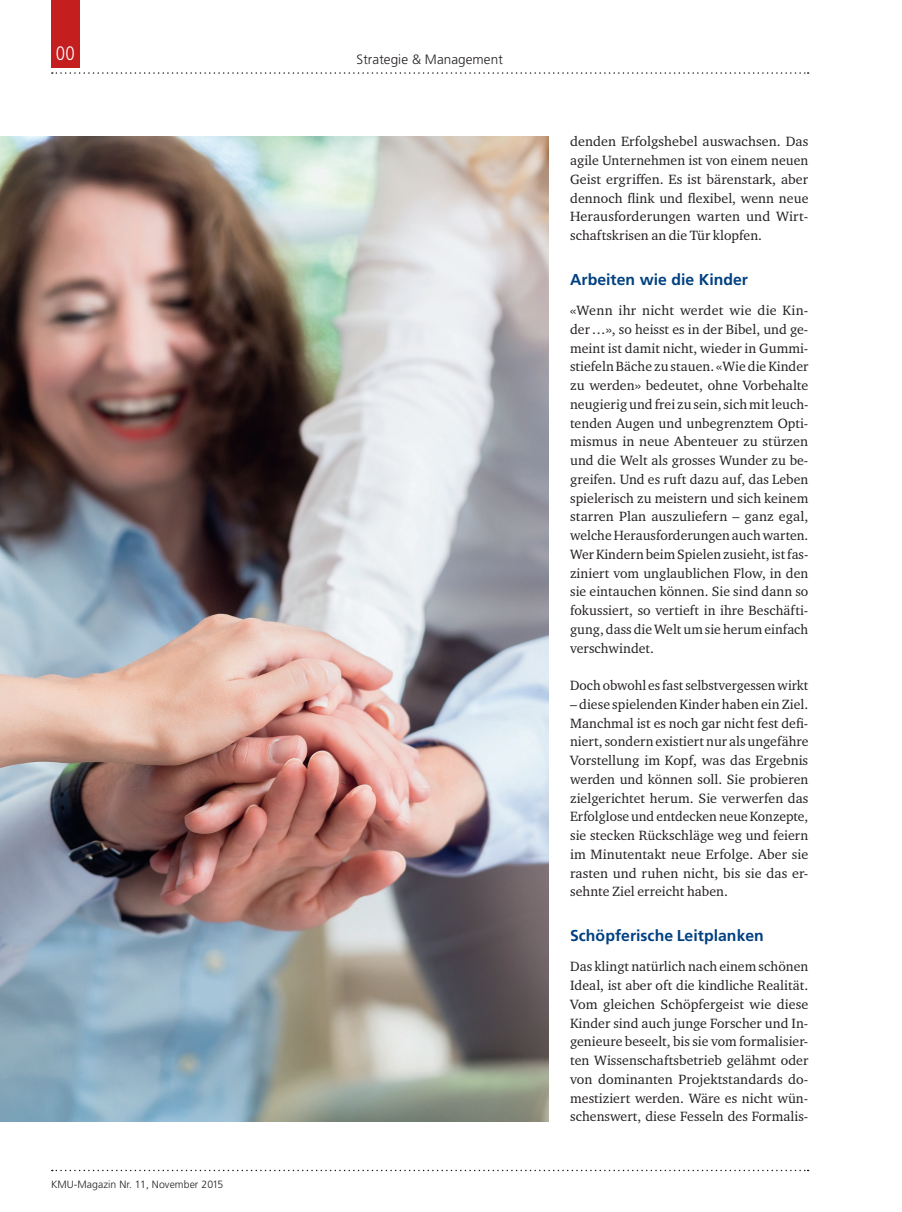
<style>
.page{position:relative;width:902px;height:1212px;background:#fff}
.page>*{position:absolute;margin:0;border:0;box-sizing:border-box;transform-origin:0 0}
.t1{font:300 condensed 19.5px "Frutiger LT Std";color:#fff}
.t2{font:700 15.75px "Frutiger LT Std";letter-spacing:.005em;color:#014081}
.t3{font:13.8px/18.8px "Charter ITC Std";letter-spacing:.005em;color:#231f20;text-align:justify}
.t4{font:300 13.5px "Frutiger LT Std";letter-spacing:.005em;color:#231f20}
.t5{font:300 10.5px "Frutiger LT Std";letter-spacing:.005em;color:#231f20}
</style>
<div class="page">
<svg style="left:52px;top:72px;width:756px;height:2px"></svg>
<div style="left:51px;top:0;width:29px;height:68px;background:#c41e1f"></div>
<svg style="left:52px;top:1170px;width:756px;height:1px"></svg>
<hr style="left:901px;top:616px;width:1px;height:596px;background:#d1d2d4">
<img style="left:0;top:136px;width:549px;height:985px">
<h1 class="t1" style="left:56px;top:42px;width:21px">00</h1>
<p class="t5" style="left:51px;top:1178px;width:174px">KMU-Magazin Nr. 11, November 2015</p>
<p class="t4" style="left:356px;top:51px;width:148px">Strategie &amp; Management</p>
<p class="t3" style="left:570px;top:132px;width:240px">denden Erfolgshebel auswachsen. Das agile Unternehmen ist von einem neuen Geist ergriffen. Es ist bärenstark, aber dennoch flink und flexibel, wenn neue Herausforderungen warten und Wirt&shy;schaftskrisen an die Tür klopfen.</p>
<p class="t2" style="left:570px;top:270px;width:179px">Arbeiten wie die Kinder</p>
<p class="t3" style="left:570px;top:301px;width:240px">«Wenn ihr nicht werdet wie die Kin&shy;der…», so heisst es in der Bibel, und ge&shy;meint ist damit nicht, wieder in Gummi&shy;stiefeln Bäche zu stauen. «Wie die Kinder zu werden» bedeutet, ohne Vorbehalte neugierig und frei zu sein, sich mit leuch&shy;tenden Augen und unbegrenztem Opti&shy;mismus in neue Abenteuer zu stürzen und die Welt als grosses Wunder zu be&shy;greifen. Und es ruft dazu auf, das Leben spielerisch zu meistern und sich keinem starren Plan auszuliefern – ganz egal, welche Herausforderungen auch warten.<br>Wer Kindern beim Spielen zusieht, ist fas&shy;ziniert vom unglaublichen Flow, in den sie eintauchen können. Sie sind dann so fokussiert, so vertieft in ihre Beschäfti&shy;gung, dass die Welt um sie herum einfach verschwindet.</p>
<p class="t3" style="left:570px;top:676px;width:240px">Doch obwohl es fast selbstvergessen wirkt</p>
<p class="t3" style="left:570px;top:694px;width:240px">– diese spielenden Kinder haben ein Ziel.<br>Manchmal ist es noch gar nicht fest defi&shy;niert, sondern existiert nur als ungefähre Vorstellung im Kopf, was das Ergebnis werden und können soll. Sie probieren zielgerichtet herum. Sie verwerfen das Erfolglose und entdecken neue Konzepte, sie stecken Rückschläge weg und feiern im Minutentakt neue Erfolge. Aber sie rasten und ruhen nicht, bis sie das er&shy;sehnte Ziel erreicht haben.</p>
<p class="t2" style="left:570px;top:927px;width:195px">Schöpferische Leitplanken</p>
<p class="t3" style="left:570px;top:957px;width:240px">Das klingt natürlich nach einem schönen Ideal, ist aber oft die kindliche Realität.<br>Vom gleichen Schöpfergeist wie diese Kinder sind auch junge Forscher und In&shy;genieure beseelt, bis sie vom formalisier&shy;ten Wissenschaftsbetrieb gelähmt oder von dominanten Projektstandards do&shy;mestiziert werden. Wäre es nicht wün&shy;schenswert, diese Fesseln des Formalis-</p>
</div>
